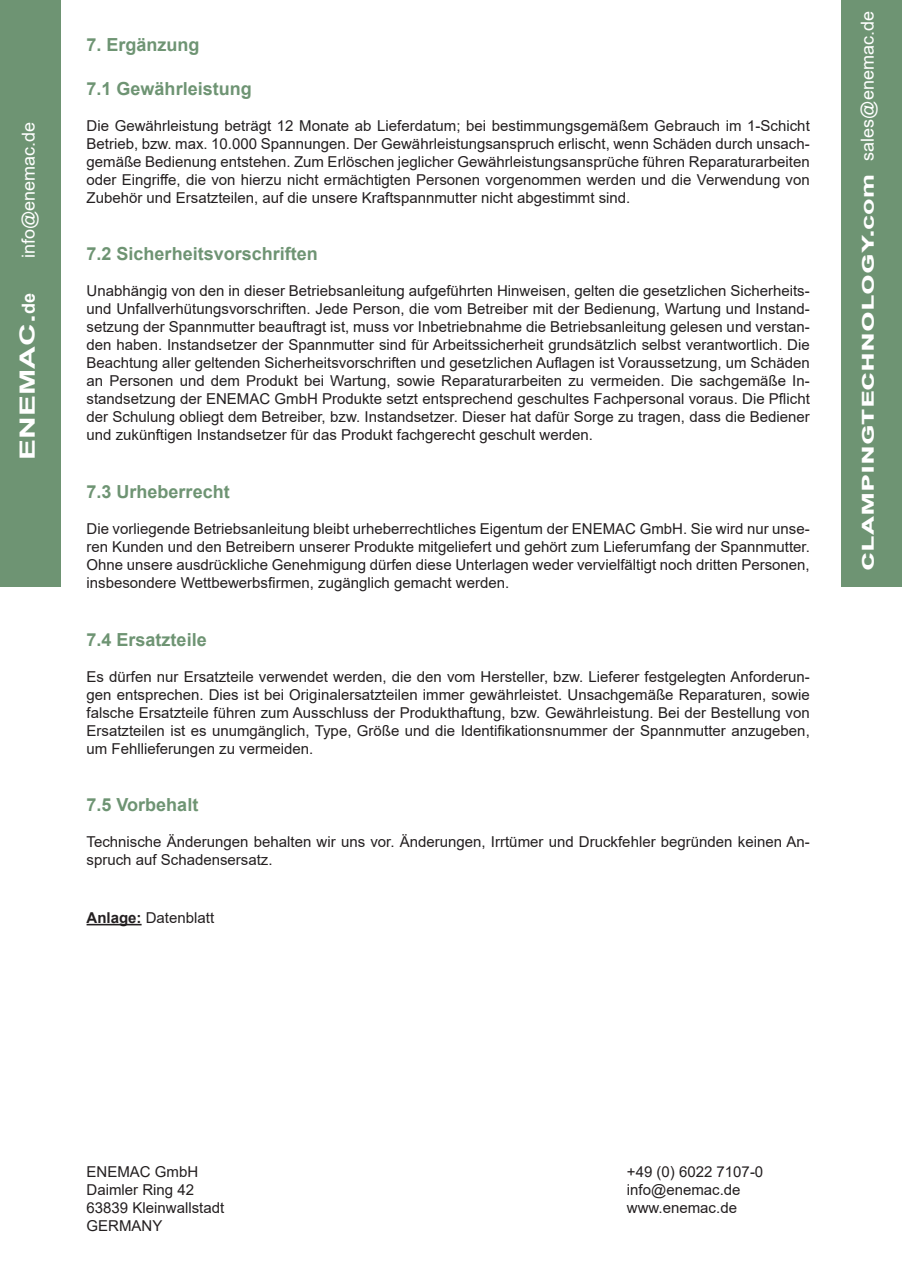
<style>
.page{position:relative;width:902px;height:1272px;background:#fff}
.page>*{position:absolute;margin:0;border:0;box-sizing:border-box;transform-origin:0 0}
.t1{font:700 21px "Arial";color:#fff;scale:1.5 1}
.t2{font:700 18px "Arial";color:#6e9473}
.t3{font:18px "Arial";color:#fff}
.t4{font:15px/18px "Arial";color:#231f20;text-align:justify}
.s1{font-size:18px}
.s2{font-weight:700}
.s3{font-weight:400;font-size:18px}
</style>
<div class="page">
<hr style="left:87px;top:923px;width:55px;height:2px;background:#231f20">
<div style="left:0;top:0;width:61px;height:586px;background:#6e9473"></div>
<div style="left:841px;top:0;width:60px;height:586px;background:#6e9473"></div>
<p class="t3" style="left:16px;top:258px;width:138px;rotate:-90deg">info@enemac.de</p>
<p class="t1" style="left:13px;top:460px;width:112px;rotate:-90deg">ENEMAC.<span class="s1">de</span></p>
<p class="t2" style="left:87px;top:32px;width:115px">7. Ergänzung</p>
<p class="t2" style="left:87px;top:76px;width:167px">7.1 Gewährleistung</p>
<p class="t4" style="left:87px;top:116px;width:724px">Die Gewährleistung beträgt 12 Monate ab Lieferdatum; bei bestimmungsgemäßem Gebrauch im 1-Schicht Betrieb, bzw. max. 10.000 Spannungen. Der Gewährleistungsanspruch erlischt, wenn Schäden durch unsach&shy;gemäße Bedienung entstehen. Zum Erlöschen jeglicher Gewährleistungsansprüche führen Reparaturarbeiten oder Eingriffe, die von hierzu nicht ermächtigten Personen vorgenommen werden und die Verwendung von Zubehör und Ersatzteilen, auf die unsere Kraftspannmutter nicht abgestimmt sind.</p>
<p class="t2" style="left:87px;top:241px;width:233px">7.2 Sicherheitsvorschriften</p>
<p class="t4" style="left:87px;top:282px;width:724px">Unabhängig von den in dieser Betriebsanleitung aufgeführten Hinweisen, gelten die gesetzlichen Sicherheits&shy;und Unfallverhütungsvorschriften. Jede Person, die vom Betreiber mit der Bedienung, Wartung und Instand&shy;setzung der Spannmutter beauftragt ist, muss vor Inbetriebnahme die Betriebsanleitung gelesen und verstan&shy;den haben. Instandsetzer der Spannmutter sind für Arbeitssicherheit grundsätzlich selbst verantwortlich. Die Beachtung aller geltenden Sicherheitsvorschriften und gesetzlichen Auflagen ist Voraussetzung, um Schäden an Personen und dem Produkt bei Wartung, sowie Reparaturarbeiten zu vermeiden. Die sachgemäße In&shy;standsetzung der ENEMAC GmbH Produkte setzt entsprechend geschultes Fachpersonal voraus. Die Pflicht der Schulung obliegt dem Betreiber, bzw. Instandsetzer. Dieser hat dafür Sorge zu tragen, dass die Bediener und zukünftigen Instandsetzer für das Produkt fachgerecht geschult werden.</p>
<p class="t2" style="left:87px;top:479px;width:145px">7.3 Urheberrecht</p>
<p class="t4" style="left:87px;top:519px;width:724px">Die vorliegende Betriebsanleitung bleibt urheberrechtliches Eigentum der ENEMAC GmbH. Sie wird nur unse&shy;ren Kunden und den Betreibern unserer Produkte mitgeliefert und gehört zum Lieferumfang der Spannmutter.<br>Ohne unsere ausdrückliche Genehmigung dürfen diese Unterlagen weder vervielfältigt noch dritten Personen, insbesondere Wettbewerbsfirmen, zugänglich gemacht werden.</p>
<p class="t2" style="left:87px;top:626px;width:122px">7.4 Ersatzteile</p>
<p class="t4" style="left:87px;top:667px;width:724px">Es dürfen nur Ersatzteile verwendet werden, die den vom Hersteller, bzw. Lieferer festgelegten Anforderun&shy;gen entsprechen. Dies ist bei Originalersatzteilen immer gewährleistet. Unsachgemäße Reparaturen, sowie falsche Ersatzteile führen zum Ausschluss der Produkthaftung, bzw. Gewährleistung. Bei der Bestellung von Ersatzteilen ist es unumgänglich, Type, Größe und die Identifikationsnummer der Spannmutter anzugeben, um Fehllieferungen zu vermeiden.</p>
<p class="t2" style="left:87px;top:792px;width:113px">7.5 Vorbehalt</p>
<p class="t4" style="left:87px;top:833px;width:724px">Technische Änderungen behalten wir uns vor. Änderungen, Irrtümer und Druckfehler begründen keinen An&shy;spruch auf Schadensersatz.</p>
<p class="t4" style="left:87px;top:908px;width:129px"><span class="s2">Anlage:</span> Datenblatt</p>
<p class="t1" style="left:851px;top:570px;width:374px;rotate:-90deg">clampingtechnology.<span class="s1">com</span> <span class="s3">sales@enemac.de</span></p>
<p class="t4" style="left:87px;top:1162px;width:113px">ENEMAC GmbH</p>
<p class="t4" style="left:627px;top:1162px;width:138px">+49 (0) 6022 7107-0</p>
<p class="t4" style="left:87px;top:1180px;width:109px">Daimler Ring 42</p>
<p class="t4" style="left:627px;top:1180px;width:115px">info@enemac.de</p>
<p class="t4" style="left:87px;top:1198px;width:139px">63839 Kleinwallstadt</p>
<p class="t4" style="left:627px;top:1198px;width:112px">www.enemac.de</p>
<p class="t4" style="left:87px;top:1216px;width:77px">GERMANY</p>
</div>
